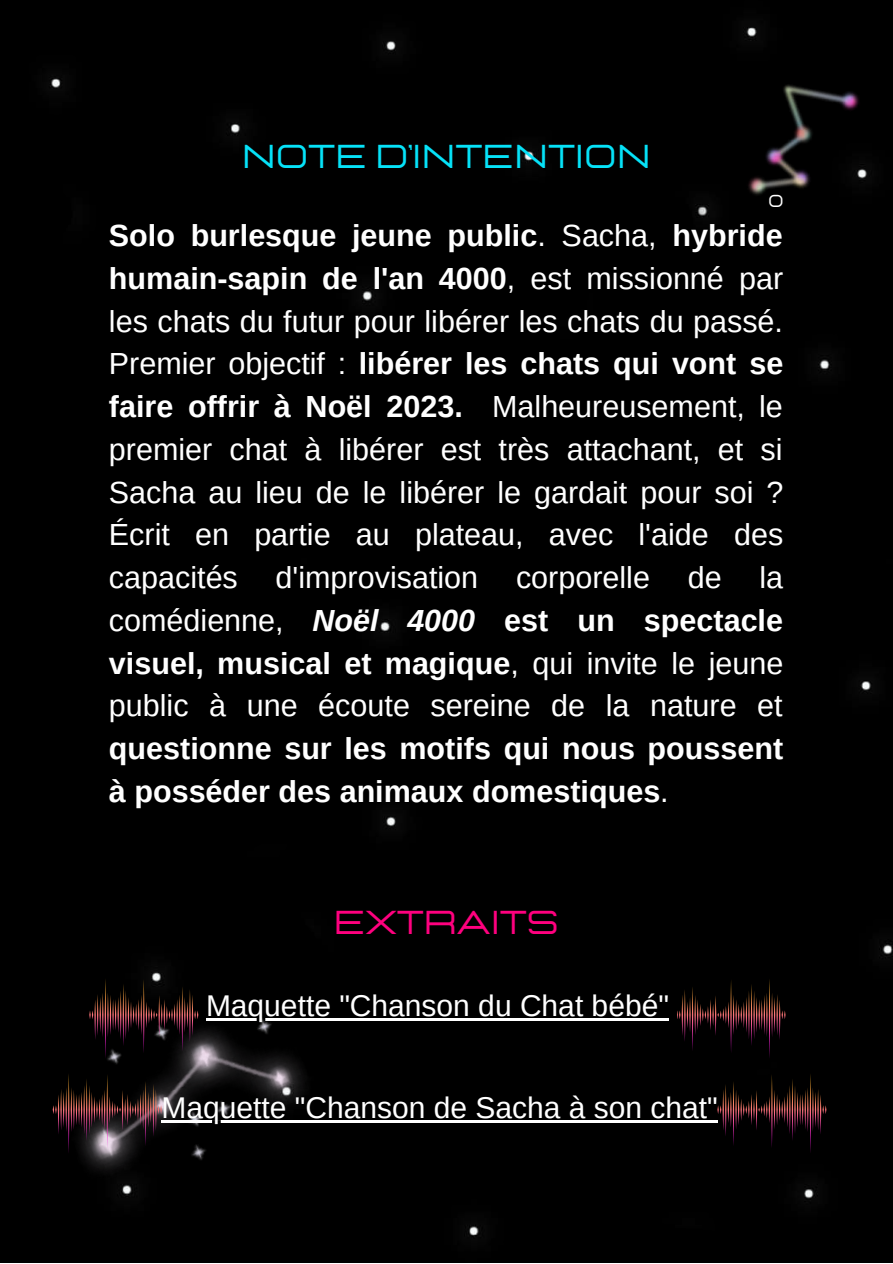
<style>
.page{position:relative;width:893px;height:1264px;background:#fff}
.page>*{position:absolute;margin:0;border:0;box-sizing:border-box;transform-origin:0 0}
.t1{font:33px "Lastica";color:#06e2f8}
.t2{font:33px "Lastica";color:#ff007f}
.t3{font:30.45px/42.8px "Arimo";color:#fff;text-align:justify}
.t4{font:700 30.45px/42.8px "Arimo";color:#fff}
.t5{font:30px "Arimo";color:#fff}
.t6{font:17.25px "Lastica";color:#fff}
.s1{font-weight:700}
.s2{font-weight:700;font-style:italic}
.s3{font-weight:400}
</style>
<div class="page">
<div style="left:0;top:0;width:892px;height:1262px;background:#000"></div>
<img style="left:39px;top:978px;width:292px;height:225px">
<img style="left:746px;top:84px;width:114px;height:112px">
<hr style="left:206px;top:1018px;width:463px;height:2px;background:#fff">
<svg style="left:89px;top:978px;width:109px;height:81px;background:#1f1112"></svg>
<svg style="left:677px;top:978px;width:108px;height:81px;background:#1b0c0d"></svg>
<hr style="left:161px;top:1120px;width:556px;height:2px;background:#fff">
<img style="left:53px;top:1072px;width:109px;height:81px">
<svg style="left:717px;top:1072px;width:109px;height:81px;background:#1a0b0c"></svg>
<p class="t1" style="left:242px;top:141px;width:410px">NOTE D'INTENTION</p>
<p class="t6" style="left:768px;top:192px;width:17px">0</p>
<p class="t3" style="left:109px;top:214px;width:676px"><span class="s1">Solo burlesque jeune public</span>. Sacha, <span class="s1">hybride humain-sapin de l'an 4000</span>, est missionné par les chats du futur pour libérer les chats du passé.<br>Premier objectif : <span class="s1">libérer les chats qui vont se faire offrir à Noël 2023.</span> Malheureusement, le premier chat à libérer est très attachant, et si Sacha au lieu de le libérer le gardait pour soi ?<br>Écrit en partie au plateau, avec l'aide des capacités d'improvisation corporelle de la comédienne, <span class="s2">Noël 4000</span> <span class="s1">est un spectacle visuel, musical et magique</span>, qui invite le jeune public à une écoute sereine de la nature et</p>
<p class="t4" style="left:109px;top:727px;width:675px">questionne sur les motifs qui nous poussent à posséder des animaux domestiques<span class="s3">.</span></p>
<p class="t2" style="left:333px;top:906px;width:227px">EXTRAITS</p>
<p class="t5" style="left:206px;top:989px;width:464px">Maquette "Chanson du Chat bébé"</p>
<p class="t5" style="left:161px;top:1091px;width:557px">Maquette "Chanson de Sacha à son chat"</p>
</div>
